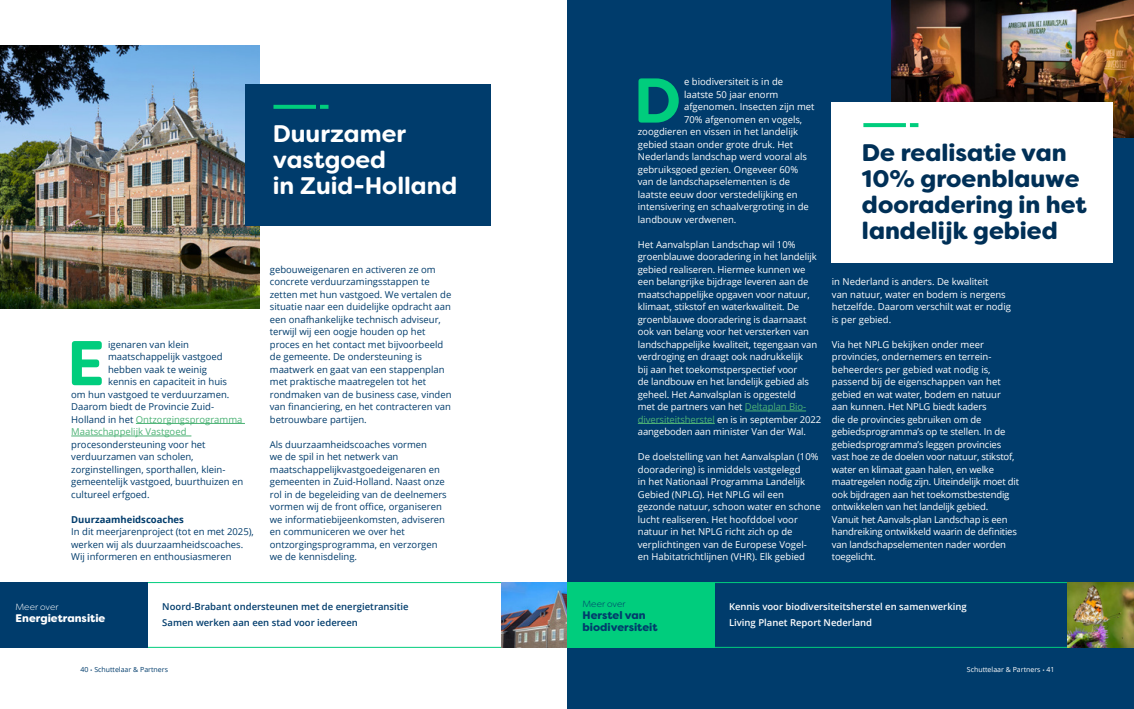
<style>
.page{position:relative;width:1134px;height:709px;background:#fff}
.page>*{position:absolute;margin:0;border:0;box-sizing:border-box;transform-origin:0 0}
.t1{font:700 63.1px "Filson Soft";color:#00cd7d}
.t2{font:900 24px/26px "Filson Soft";color:#003057}
.t3{font:700 24px/26px "Filson Soft";color:#fff}
.t4{font:900 11px/12px "Filson Soft";color:#003c6c}
.t5{font:900 11px "Filson Soft";color:#fff}
.t6{font:9.5px/12.5px "Open Sans";letter-spacing:-.01em;color:#fff}
.t7{font:9.5px/12.5px "Open Sans";color:#003c6c}
.t8{font:600 9.5px/15.5px "Open Sans";color:#003c6c}
.t9{font:600 9.5px/15.5px "Open Sans";color:#fff}
.t10{font:9.5px "Open Sans";color:#4db376}
.t11{font:700 9.5px "Open Sans";color:#003c6c}
.t12{font:300 9px "Filson Soft";letter-spacing:-.005em;color:#003c6c}
.t13{font:300 9px "Filson Soft";letter-spacing:-.005em;color:#fff}
.t14{font:7px "Open Sans";color:#003c6c}
.t15{font:7px "Open Sans";color:#fff}
.s1{color:#003c6c}
.s2{color:#4db376}
.s3{font-family:"Georgia";font-weight:700}
</style>
<div class="page">
<div style="left:567px;top:0;width:567px;height:709px;background:#003c6c"></div>
<hr style="left:745px;top:411px;width:61px;height:1px;background:#4db376">
<hr style="left:638px;top:423px;width:77px;height:1px;background:#4db376">
<img style="left:891px;top:0;width:243px;height:138px">
<div style="left:831px;top:102px;width:281px;height:160px;background:#fff"></div>
<svg style="left:863px;top:123px;width:43px;height:4px"></svg>
<svg style="left:910px;top:123px;width:8px;height:4px"></svg>
<img style="left:0;top:45px;width:259px;height:263px">
<div style="left:245px;top:84px;width:245px;height:141px;background:#003c6c"></div>
<svg style="left:273px;top:105px;width:43px;height:4px"></svg>
<svg style="left:320px;top:105px;width:8px;height:4px"></svg>
<hr style="left:136px;top:423px;width:109px;height:1px;background:#4db376">
<hr style="left:71px;top:436px;width:120px;height:1px;background:#4db376">
<svg style="left:714px;top:582px;width:353px;height:65px"></svg>
<div style="left:567px;top:582px;width:147px;height:65px;background:#00cd7d"></div>
<div style="left:107px;top:582px;width:463px;height:65px;border:1px solid #00cd7d"></div>
<div style="left:0;top:582px;width:147px;height:65px;background:#003c6c"></div>
<img style="left:502px;top:582px;width:65px;height:65px">
<img style="left:1067px;top:582px;width:67px;height:65px">
<h2 class="t3" style="left:273px;top:121px;width:186px">Duurzamer vastgoed<br>in Zuid-Holland</h2>
<h1 class="t1" style="left:67px;top:322px;width:39px">E</h1>
<p class="t7" style="left:108px;top:338px;width:82px">igenaren van klein</p>
<p class="t7" style="left:108px;top:350px;width:116px">maatschappelijk vastgoed</p>
<p class="t7" style="left:108px;top:363px;width:100px">hebben vaak te weinig</p>
<p class="t7" style="left:108px;top:375px;width:121px">kennis en capaciteit in huis</p>
<p class="t7" style="left:71px;top:388px;width:160px">om hun vastgoed te verduurzamen.</p>
<p class="t7" style="left:71px;top:400px;width:144px">Daarom biedt de Provincie Zuid-</p>
<p class="t10" style="left:71px;top:413px;width:173px"><span class="s1">Holland in het</span> Ontzorgingsprogramma</p>
<p class="t10" style="left:71px;top:425px;width:117px">Maatschappelijk Vastgoed</p>
<p class="t7" style="left:71px;top:438px;width:174px">procesondersteuning voor het verduurzamen van scholen, zorginstellingen, sporthallen, klein&shy;gemeentelijk vastgoed, buurthuizen en cultureel erfgoed.</p>
<p class="t11" style="left:71px;top:512px;width:114px">Duurzaamheidscoaches</p>
<p class="t7" style="left:71px;top:525px;width:184px">In dit meerjarenproject (tot en met 2025), werken wij als duurzaamheidscoaches.<br>Wij informeren en enthousiasmeren</p>
<p class="t7" style="left:270px;top:263px;width:183px">gebouweigenaren en activeren ze om concrete verduurzamingsstappen te zetten met hun vastgoed. We vertalen de situatie naar een duidelijke opdracht aan een onafhankelijke technisch adviseur, terwijl wij een oogje houden op het proces en het contact met bijvoorbeeld de gemeente. De ondersteuning is maatwerk en gaat van een stappenplan met praktische maatregelen tot het rondmaken van de business case, vinden van financiering, en het contracteren van betrouwbare partijen.</p>
<p class="t7" style="left:270px;top:438px;width:178px">Als duurzaamheidscoaches vormen<br>we de spil in het netwerk van maatschappelijkvastgoedeigenaren en gemeenten in Zuid-Holland. Naast onze rol in de begeleiding van de deelnemers vormen wij de front office, organiseren we informatiebijeenkomsten, adviseren en communiceren we over het ontzorgingsprogramma, en verzorgen we de kennisdeling.</p>
<p class="t13" style="left:16px;top:601px;width:44px">Meer over</p>
<p class="t5" style="left:16px;top:611px;width:91px">Energietransitie</p>
<p class="t8" style="left:162px;top:599px;width:248px">Noord-Brabant ondersteunen met de energietransitie<br>Samen werken aan een stad voor iedereen</p>
<h1 class="t1" style="left:634px;top:60px;width:49px">D</h1>
<p class="t6" style="left:684px;top:75px;width:101px">e biodiversiteit is in de</p>
<p class="t6" style="left:684px;top:88px;width:96px">laatste 50 jaar enorm</p>
<p class="t6" style="left:684px;top:100px;width:132px">afgenomen. Insecten zijn met</p>
<p class="t6" style="left:684px;top:113px;width:120px">70% afgenomen en vogels,</p>
<p class="t6" style="left:638px;top:125px;width:162px">zoogdieren en vissen in het landelijk</p>
<p class="t6" style="left:638px;top:138px;width:157px">gebied staan onder grote druk. Het</p>
<p class="t6" style="left:638px;top:150px;width:171px">Nederlands landschap werd vooral als</p>
<p class="t6" style="left:638px;top:163px;width:162px">gebruiksgoed gezien. Ongeveer 60%</p>
<p class="t6" style="left:638px;top:175px;width:154px">van de landschapselementen is de</p>
<p class="t6" style="left:638px;top:188px;width:161px">laatste eeuw door verstedelijking en</p>
<p class="t6" style="left:638px;top:200px;width:172px">intensivering en schaalvergroting in de</p>
<p class="t6" style="left:638px;top:213px;width:100px">landbouw verdwenen.</p>
<p class="t6" style="left:638px;top:238px;width:185px">Het Aanvalsplan Landschap wil 10% groenblauwe dooradering in het landelijk gebied realiseren. Hiermee kunnen we een belangrijke bijdrage leveren aan de maatschappelijke opgaven voor natuur, klimaat, stikstof en waterkwaliteit. De groenblauwe dooradering is daarnaast ook van belang voor het versterken van landschappelijke kwaliteit, tegengaan van verdroging en draagt ook nadrukkelijk<br>bij aan het toekomstperspectief voor<br>de landbouw en het landelijk gebied als geheel. Het Aanvalsplan is opgesteld<br>met de partners van het <span class="s2">Deltaplan Bio&shy;diversiteitsherstel</span> en is in september 2022 aangeboden aan minister Van der Wal.</p>
<p class="t6" style="left:638px;top:450px;width:184px">De doelstelling van het Aanvalsplan (10% dooradering) is inmiddels vastgelegd<br>in het Nationaal Programma Landelijk Gebied (NPLG). Het NPLG wil een gezonde natuur, schoon water en schone lucht realiseren. Het hoofddoel voor natuur in het NPLG richt zich op de verplichtingen van de Europese Vogel-<br>en Habitatrichtlijnen (VHR). Elk gebied</p>
<h2 class="t2" style="left:862px;top:139px;width:226px">De realisatie van<br>10% groenblauwe dooradering in het landelijk gebied</h2>
<p class="t6" style="left:832px;top:275px;width:181px">in Nederland is anders. De kwaliteit<br>van natuur, water en bodem is nergens hetzelfde. Daarom verschilt wat er nodig is per gebied.</p>
<p class="t6" style="left:832px;top:338px;width:189px">Via het NPLG bekijken onder meer provincies, ondernemers en terrein&shy;beheerders per gebied wat nodig is, passend bij de eigenschappen van het gebied en wat water, bodem en natuur aan kunnen. Het NPLG biedt kaders<br>die de provincies gebruiken om de gebiedsprogramma’s op te stellen. In de gebiedsprogramma’s leggen provincies vast hoe ze de doelen voor natuur, stikstof, water en klimaat gaan halen, en welke maatregelen nodig zijn. Uiteindelijk moet dit ook bijdragen aan het toekomstbestendig ontwikkelen van het landelijk gebied.<br>Vanuit het Aanvals-plan Landschap is een handreiking ontwikkeld waarin de definities van landschapselementen nader worden toegelicht.</p>
<p class="t12" style="left:583px;top:598px;width:44px">Meer over</p>
<p class="t4" style="left:583px;top:609px;width:77px">Herstel van biodiversiteit</p>
<p class="t9" style="left:729px;top:599px;width:239px">Kennis voor biodiversiteitsherstel en samenwerking<br>Living Planet Report Nederland</p>
<p class="t14" style="left:80px;top:664px;width:89px">40 <span class="s3">·</span> Schuttelaar &amp; Partners</p>
<p class="t15" style="left:967px;top:665px;width:89px">Schuttelaar &amp; Partners <span class="s3">·</span> 41</p>
</div>
